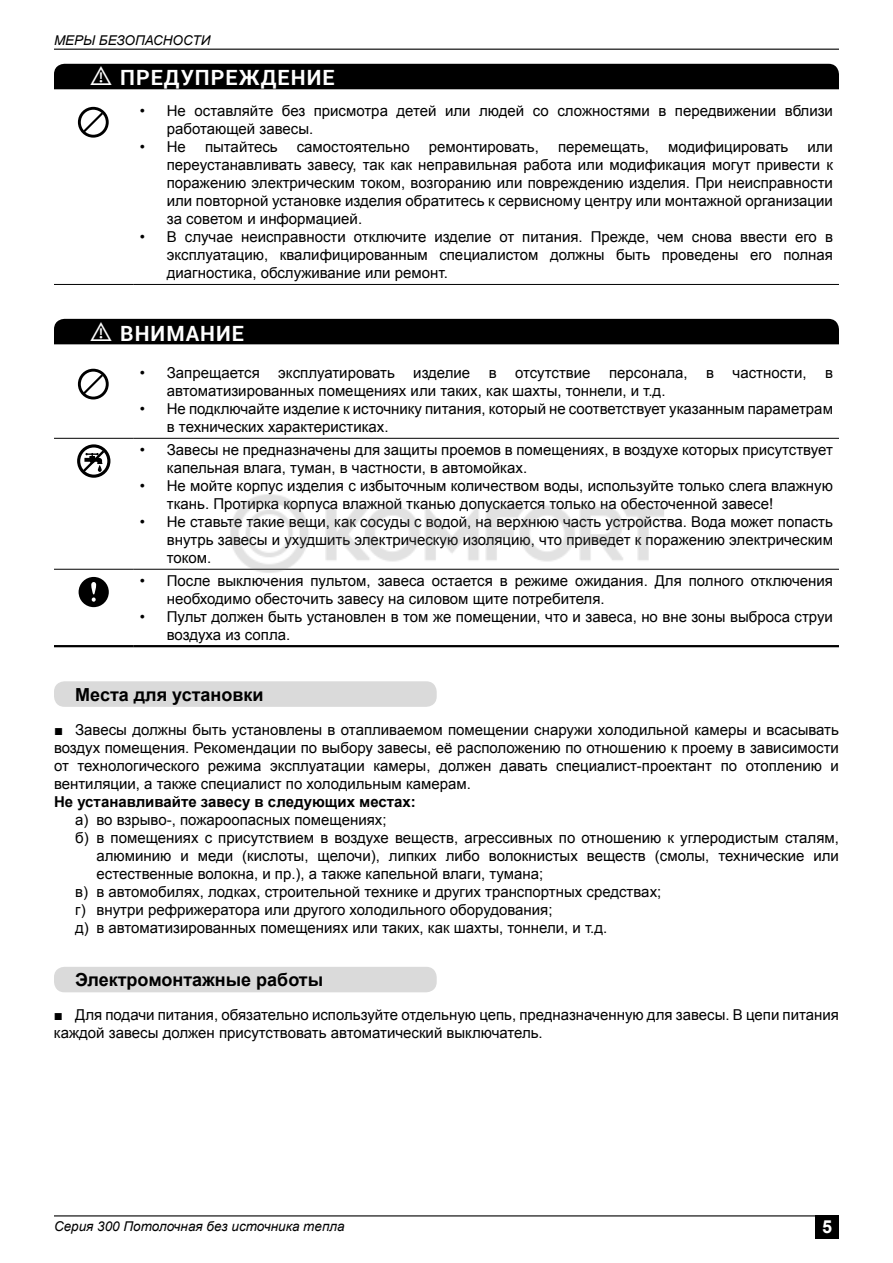
<style>
.page{position:relative;width:893px;height:1263px;background:#fff}
.page>*{position:absolute;margin:0;border:0;box-sizing:border-box;transform-origin:0 0}
.t1{font:700 21px "Roboto";letter-spacing:.05em;color:#fff}
.t2{font:700 18px "Arial";color:#000}
.t3{font:700 18px "Arial";color:#fff}
.t4{font:15px/18px "Arial";color:#000}
.t5{font:700 15px "Arial";color:#000}
.t6{font:italic 13.5px "Arial";color:#000}
</style>
<div class="page">
<div style="left:816px;top:1215px;width:23px;height:24px;background:#000"></div>
<hr style="left:54px;top:1215px;width:762px;height:1px;background:#000">
<hr style="left:54px;top:49px;width:785px;height:1px;background:#000">
<hr style="left:54px;top:284px;width:80px;height:1px;background:#000">
<hr style="left:134px;top:284px;width:705px;height:1px;background:#000">
<div style="left:78px;top:107px;width:31px;height:31px;border:3px solid #000;border-radius:50%"></div>
<svg style="left:80px;top:110px;width:25px;height:25px"></svg>
<div style="left:54px;top:64px;width:785px;height:25px;background:#000"></div>
<div style="left:54px;top:319px;width:785px;height:25px;background:#000"></div>
<hr style="left:54px;top:438px;width:80px;height:1px;background:#000">
<hr style="left:134px;top:438px;width:705px;height:1px;background:#000">
<hr style="left:54px;top:569px;width:80px;height:1px;background:#000">
<hr style="left:134px;top:569px;width:705px;height:1px;background:#000">
<hr style="left:54px;top:645px;width:80px;height:2px;background:#000">
<hr style="left:134px;top:645px;width:705px;height:2px;background:#000">
<div style="left:78px;top:369px;width:31px;height:30px;border:3px solid #000;border-radius:50%"></div>
<svg style="left:80px;top:372px;width:25px;height:25px"></svg>
<div style="left:77px;top:444px;width:33px;height:34px;border:3px solid #000;border-radius:50%"></div>
<svg style="left:80px;top:448px;width:27px;height:27px"></svg>
<svg style="left:79px;top:577px;width:30px;height:30px"></svg>
<div style="left:54px;top:681px;width:383px;height:26px;background:#dadada;border-radius:10px"></div>
<div style="left:54px;top:967px;width:383px;height:25px;background:#dadada;border-radius:10px"></div>
<img style="left:223px;top:494px;width:447px;height:79px">
<p class="t6" style="left:54px;top:32px;width:158px">МЕРЫ БЕЗОПАСНОСТИ</p>
<h1 class="t1" style="left:89px;top:63px;width:246px">⚠ ПРЕДУПРЕЖДЕНИЕ</h1>
<p class="t4" style="left:167px;top:102px;width:668px;text-indent:-27px">• Не оставляйте без присмотра детей или людей со сложностями в передвижении вблизи работающей завесы.</p>
<p class="t4" style="left:140px;top:138px;width:48px">• Не</p>
<p class="t4" style="left:205px;top:138px;width:74px">пытайтесь</p>
<p class="t4" style="left:297px;top:138px;width:114px">самостоятельно</p>
<p class="t4" style="left:429px;top:138px;width:112px">ремонтировать,</p>
<p class="t4" style="left:558px;top:138px;width:93px">перемещать,</p>
<p class="t4" style="left:668px;top:138px;width:122px">модифицировать</p>
<p class="t4" style="left:167px;top:138px;width:668px;text-align:justify;text-indent:641px">или переустанавливать завесу, так как неправильная работа или модификация могут привести к поражению электрическим током, возгоранию или повреждению изделия. При неисправности или повторной установке изделия обратитесь к сервисному центру или монтажной организации за советом и информацией.</p>
<p class="t4" style="left:167px;top:228px;width:668px;text-align:justify;text-indent:-27px">• В случае неисправности отключите изделие от питания. Прежде, чем снова ввести его в эксплуатацию, квалифицированным специалистом должны быть проведены его полная диагностика, обслуживание или ремонт.</p>
<h1 class="t1" style="left:89px;top:319px;width:156px">⚠ ВНИМАНИЕ</h1>
<p class="t4" style="left:167px;top:364px;width:668px;text-indent:-27px">• Запрещается эксплуатировать изделие в отсутствие персонала, в частности, в автоматизированных помещениях или таких, как шахты, тоннели, и т.д.</p>
<p class="t4" style="left:167px;top:400px;width:668px;text-indent:-27px">• Не подключайте изделие к источнику питания, который не соответствует указанным параметрам в технических характеристиках.</p>
<p class="t4" style="left:167px;top:441px;width:668px;text-indent:-27px">• Завесы не предназначены для защиты проемов в помещениях, в воздухе которых присутствует капельная влага, туман, в частности, в автомойках.</p>
<p class="t4" style="left:167px;top:477px;width:668px;text-indent:-27px">• Не мойте корпус изделия с избыточным количеством воды, используйте только слега влажную ткань. Протирка корпуса влажной тканью допускается только на обесточенной завесе!</p>
<p class="t4" style="left:167px;top:513px;width:668px;text-align:justify;text-indent:-27px">• Не ставьте такие вещи, как сосуды с водой, на верхнюю часть устройства. Вода может попасть внутрь завесы и ухудшить электрическую изоляцию, что приведет к поражению электрическим током.</p>
<p class="t4" style="left:167px;top:572px;width:668px;text-indent:-27px">• После выключения пультом, завеса остается в режиме ожидания. Для полного отключения необходимо обесточить завесу на силовом щите потребителя.</p>
<p class="t4" style="left:167px;top:608px;width:668px;text-indent:-27px">• Пульт должен быть установлен в том же помещении, что и завеса, но вне зоны выброса струи воздуха из сопла.</p>
<p class="t2" style="left:75px;top:682px;width:190px">Места для установки</p>
<p class="t4" style="left:54px;top:721px;width:786px;text-align:justify">■ Завесы должны быть установлены в отапливаемом помещении снаружи холодильной камеры и всасывать воздух помещения. Рекомендации по выбору завесы, её расположению по отношению к проему в зависимости от технологического режима эксплуатации камеры, должен давать специалист-проектант по отоплению и вентиляции, а также специалист по холодильным камерам.</p>
<p class="t5" style="left:54px;top:791px;width:363px">Не устанавливайте завесу в следующих местах:</p>
<p class="t4" style="left:75px;top:811px;width:313px">аа) во взрыво-, пожароопасных помещениях;</p>
<p class="t4" style="left:75px;top:829px;width:765px">бб) в помещениях с присутствием в воздухе веществ, агрессивных по отношению к углеродистым сталям,</p>
<p class="t4" style="left:96px;top:847px;width:744px">алюминию и меди (кислоты, щелочи), липких либо волокнистых веществ (смолы, технические или</p>
<p class="t4" style="left:96px;top:865px;width:448px">естественные волокна, и пр.), а также капельной влаги, тумана;</p>
<p class="t4" style="left:75px;top:883px;width:588px">вв) в автомобилях, лодках, строительной технике и других транспортных средствах;</p>
<p class="t4" style="left:75px;top:901px;width:479px">гг) внутри рефрижератора или другого холодильного оборудования;</p>
<p class="t4" style="left:75px;top:919px;width:534px">дд) в автоматизированных помещениях или таких, как шахты, тоннели, и т.д.</p>
<p class="t2" style="left:75px;top:968px;width:249px">Электромонтажные работы</p>
<p class="t4" style="left:54px;top:1006px;width:786px">■ Для подачи питания, обязательно используйте отдельную цепь, предназначенную для завесы. В цепи питания каждой завесы должен присутствовать автоматический выключатель.</p>
<p class="t6" style="left:54px;top:1217px;width:292px">Серия 300 Потолочная без источника тепла</p>
<p class="t3" style="left:822px;top:1215px;width:12px">5</p>
</div>
